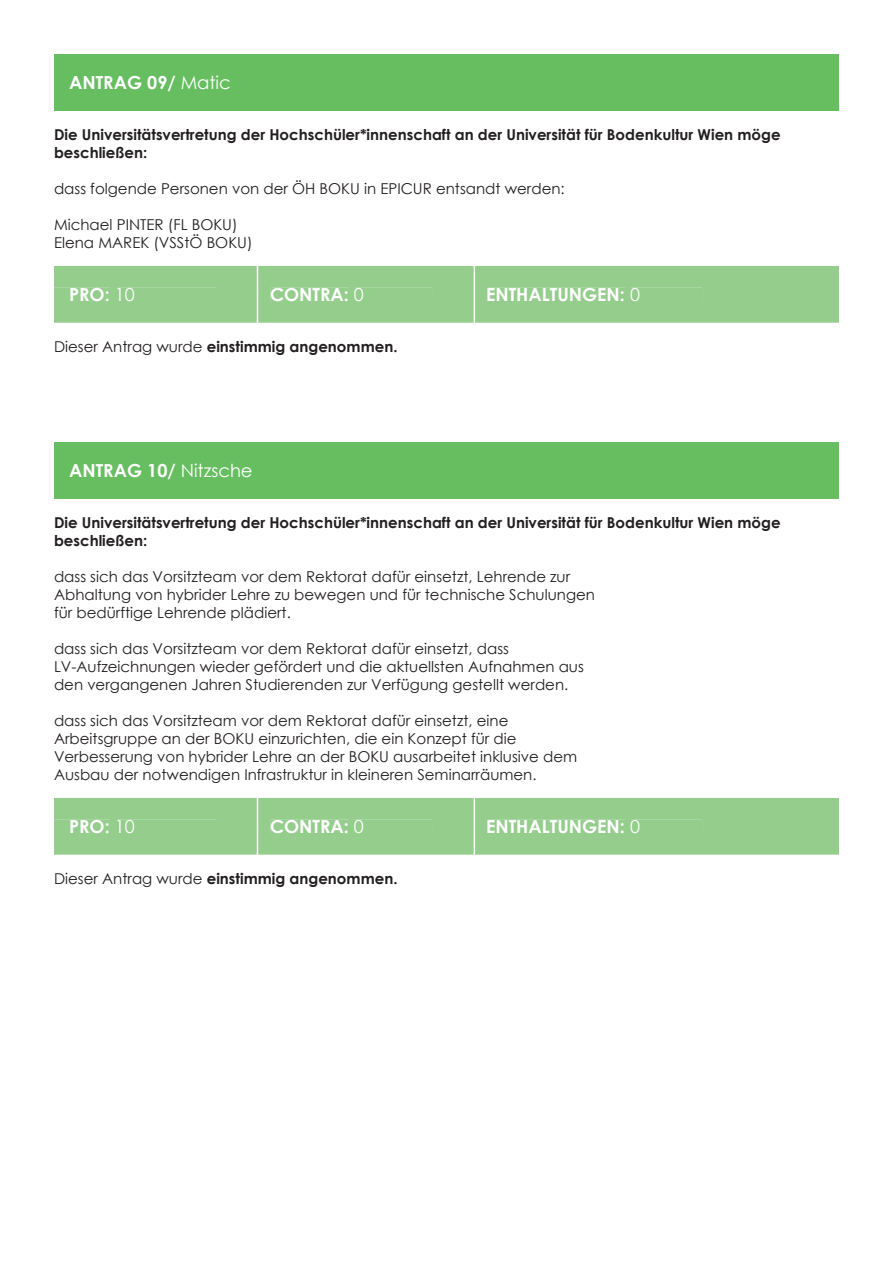
<style>
.page{position:relative;width:893px;height:1263px;background:#fff}
.page>*{position:absolute;margin:0;border:0;box-sizing:border-box;transform-origin:0 0}
.t1{font:700 18px "Century Gothic";color:#fff}
.t2{font:15px/18px "Century Gothic";color:#231f20}
.t3{font:700 15px/18px "Century Gothic";color:#231f20}
.s1{font-weight:400}
</style>
<div class="page">
<div style="left:54px;top:54px;width:785px;height:57px;background:#67be61"></div>
<div style="left:54px;top:442px;width:785px;height:57px;background:#67be61"></div>
<div style="left:54px;top:266px;width:785px;height:57px;background:#95cd8d"></div>
<div style="left:54px;top:288px;width:56px;height:13px;background:#95cd8d"></div>
<div style="left:117px;top:288px;width:99px;height:13px;background:#95cd8d"></div>
<div style="left:271px;top:288px;width:78px;height:13px;background:#95cd8d"></div>
<div style="left:354px;top:288px;width:78px;height:13px;background:#95cd8d"></div>
<div style="left:487px;top:288px;width:138px;height:13px;background:#95cd8d"></div>
<div style="left:631px;top:288px;width:71px;height:13px;background:#95cd8d"></div>
<hr style="left:257px;top:266px;width:1px;height:57px;background:#fff">
<hr style="left:474px;top:266px;width:1px;height:57px;background:#fff">
<div style="left:54px;top:798px;width:785px;height:57px;background:#95cd8d"></div>
<div style="left:54px;top:820px;width:56px;height:13px;background:#95cd8d"></div>
<div style="left:117px;top:820px;width:99px;height:13px;background:#95cd8d"></div>
<div style="left:271px;top:820px;width:78px;height:13px;background:#95cd8d"></div>
<div style="left:354px;top:820px;width:78px;height:13px;background:#95cd8d"></div>
<div style="left:487px;top:820px;width:138px;height:13px;background:#95cd8d"></div>
<div style="left:631px;top:820px;width:71px;height:13px;background:#95cd8d"></div>
<hr style="left:257px;top:798px;width:1px;height:57px;background:#fff">
<hr style="left:474px;top:798px;width:1px;height:57px;background:#fff">
<p class="t1" style="left:69px;top:69px;width:163px">ANTRAG 09/ <span class="s1">Matic</span></p>
<p class="t3" style="left:54px;top:125px;width:728px">Die Universitätsvertretung der Hochschüler*innenschaft an der Universität für Bodenkultur Wien möge beschließen:</p>
<p class="t2" style="left:54px;top:179px;width:512px">dass folgende Personen von der ÖH BOKU in EPICUR entsandt werden:</p>
<p class="t2" style="left:54px;top:215px;width:200px">Michael PINTER (FL BOKU)<br>Elena MAREK (VSStÖ BOKU)</p>
<p class="t1" style="left:69px;top:281px;width:67px">PRO: <span class="s1">10</span></p>
<p class="t1" style="left:270px;top:281px;width:95px">CONTRA: <span class="s1">0</span></p>
<p class="t1" style="left:486px;top:281px;width:155px">ENTHALTUNGEN: <span class="s1">0</span></p>
<p class="t3" style="left:54px;top:337px;width:345px"><span class="s1">Dieser Antrag wurde</span> einstimmig angenommen.</p>
<p class="t1" style="left:69px;top:457px;width:185px">ANTRAG 10/ <span class="s1">Nitzsche</span></p>
<p class="t3" style="left:54px;top:513px;width:728px">Die Universitätsvertretung der Hochschüler*innenschaft an der Universität für Bodenkultur Wien möge beschließen:</p>
<p class="t2" style="left:54px;top:567px;width:542px">dass sich das Vorsitzteam vor dem Rektorat dafür einsetzt, Lehrende zur<br>Abhaltung von hybrider Lehre zu bewegen und für technische Schulungen für bedürftige Lehrende plädiert.</p>
<p class="t2" style="left:54px;top:639px;width:531px">dass sich das Vorsitzteam vor dem Rektorat dafür einsetzt, dass<br>LV-Aufzeichnungen wieder gefördert und die aktuellsten Aufnahmen aus den vergangenen Jahren Studierenden zur Verfügung gestellt werden.</p>
<p class="t2" style="left:54px;top:711px;width:525px">dass sich das Vorsitzteam vor dem Rektorat dafür einsetzt, eine Arbeitsgruppe an der BOKU einzurichten, die ein Konzept für die Verbesserung von hybrider Lehre an der BOKU ausarbeitet inklusive dem Ausbau der notwendigen Infrastruktur in kleineren Seminarräumen.</p>
<p class="t1" style="left:69px;top:813px;width:67px">PRO: <span class="s1">10</span></p>
<p class="t1" style="left:270px;top:813px;width:95px">CONTRA: <span class="s1">0</span></p>
<p class="t1" style="left:486px;top:813px;width:155px">ENTHALTUNGEN: <span class="s1">0</span></p>
<p class="t3" style="left:54px;top:869px;width:345px"><span class="s1">Dieser Antrag wurde</span> einstimmig angenommen.</p>
</div>
